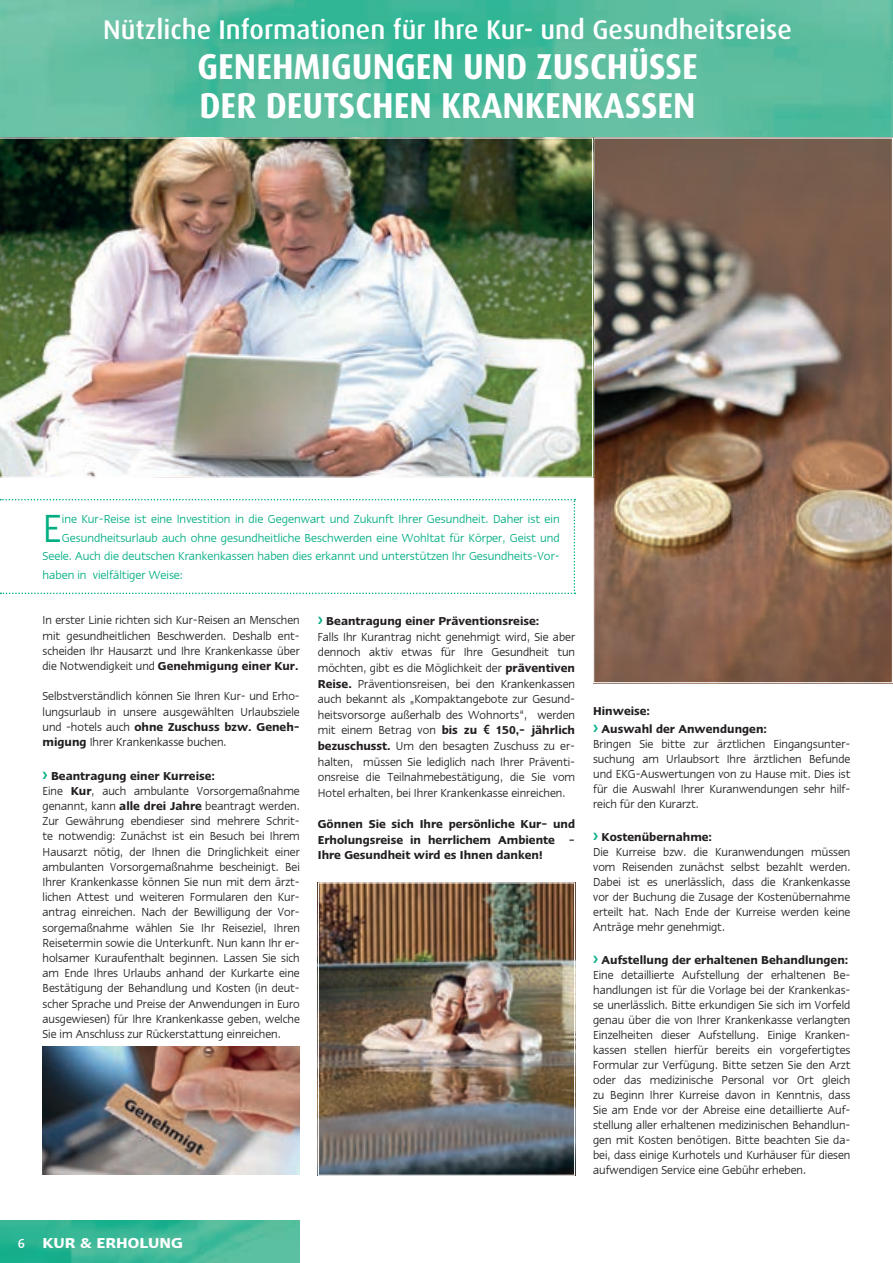
<style>
.page{position:relative;width:893px;height:1263px;background:#fff}
.page>*{position:absolute;margin:0;border:0;box-sizing:border-box;transform-origin:0 0}
.t1{font:44.4px "Linotype Ergo";color:#03ae83;scale:.95 1}
.t2{font:700 36px/39.6px "Dax";color:#fff;scale:.95 1}
.t3{font:500 27px "Dax";color:#fff}
.t4{font:600 16.5px "Linotype Ergo";color:#fff}
.t5{font:13.2px/15px "Linotype Ergo";color:#231f20;text-align:justify;scale:.93 1}
.t6{font:13.2px "Linotype Ergo";color:#03ae83;scale:.95 1}
.t7{font:600 13.2px/15.6px "Linotype Ergo";color:#231f20;text-align:justify;scale:.93 1}
.s1{font-weight:600}
.s2{font-family:"Linotype Euro Font Ato F"}
.s3{font-weight:500;font-size:15px}
</style>
<div class="page">
<img style="left:0;top:1220px;width:300px;height:43px">
<svg style="left:0;top:499px;width:575px;height:95px"></svg>
<img style="left:0;top:0;width:893px;height:137px">
<img style="left:892px;top:63px;width:1px;height:74px">
<img style="left:595px;top:139px;width:296px;height:542px">
<div style="left:593px;top:137px;width:300px;height:546px;border:1px solid #fff"></div>
<img style="left:0;top:137px;width:593px;height:341px">
<img style="left:43px;top:1047px;width:257px;height:127px">
<img style="left:320px;top:884px;width:253px;height:290px">
<div style="left:318px;top:882px;width:257px;height:294px;border:1px solid #fff"></div>
<h3 class="t3" style="left:103px;top:15px;width:690px">Nützliche Informationen für Ihre Kur- und Gesundheitsreise</h3>
<h2 class="t2" style="left:197px;top:47px;width:528px">GENEHMIGUNGEN UND ZUSCHÜSSE<br>DER DEUTSCHEN KRANKENKASSEN</h2>
<h1 class="t1" style="left:43px;top:504px;width:22px">E</h1>
<p class="t6" style="left:62px;top:512px;width:526px">ine Kur-Reise ist eine Investition in die Gegenwart und Zukunft Ihrer Gesundheit. Daher ist ein</p>
<p class="t6" style="left:62px;top:531px;width:526px">Gesundheitsurlaub auch ohne gesundheitliche Beschwerden eine Wohltat für Körper, Geist und</p>
<p class="t6" style="left:43px;top:549px;width:546px">Seele. Auch die deutschen Krankenkassen haben dies erkannt und unterstützen Ihr Gesundheits-Vor-</p>
<p class="t6" style="left:43px;top:568px;width:149px">haben in vielfältiger Weise:</p>
<p class="t5" style="left:43px;top:612px;width:278px">In erster Linie richten sich Kur-Reisen an Menschen mit gesundheitlichen Beschwerden. Deshalb ent&shy;scheiden Ihr Hausarzt und Ihre Krankenkasse über die Notwendigkeit und <span class="s1">genehmigung einer Kur.</span></p>
<p class="t5" style="left:43px;top:689px;width:278px">Selbstverständlich können Sie Ihren Kur- und Erho&shy;lungsurlaub in unsere ausgewählten Urlaubsziele und -hotels auch <span class="s1">ohne Zuschuss bzw. geneh&shy;migung</span> Ihrer Krankenkasse buchen.</p>
<p class="t5" style="left:43px;top:768px;width:278px;text-align:left;text-indent:8px"><span class="s1">beantragung einer Kurreise:<br></span>Eine <span class="s1">Kur</span>, auch ambulante Vorsorgemaßnahme genannt, kann <span class="s1">alle drei Jahre</span> beantragt werden.<br>Zur Gewährung ebendieser sind mehrere Schrit&shy;te notwendig: Zunächst ist ein Besuch bei Ihrem Hausarzt nötig, der Ihnen die Dringlichkeit einer ambulanten Vorsorgemaßnahme bescheinigt. Bei Ihrer Krankenkasse können Sie nun mit dem ärzt&shy;lichen Attest und weiteren Formularen den Kur&shy;antrag einreichen. Nach der Bewilligung der Vor&shy;sorgemaßnahme wählen Sie Ihr Reiseziel, Ihren Reisetermin sowie die Unterkunft. Nun kann Ihr er&shy;holsamer Kuraufenthalt beginnen. Lassen Sie sich am Ende Ihres Urlaubs anhand der Kurkarte eine Bestätigung der Behandlung und Kosten (in deut&shy;scher Sprache und Preise der Anwendungen in Euro ausgewiesen) für Ihre Krankenkasse geben, welche Sie im Anschluss zur Rückerstattung einreichen.</p>
<p class="t7" style="left:326px;top:613px;width:231px">beantragung einer Präventionsreise:</p>
<p class="t5" style="left:318px;top:629px;width:278px;line-height:15.6px">Falls Ihr Kurantrag nicht genehmigt wird, Sie aber dennoch aktiv etwas für Ihre Gesundheit tun möchten, gibt es die Möglichkeit der <span class="s1">präventiven Reise.</span> Präventionsreisen, bei den Krankenkassen auch bekannt als „Kompaktangebote zur Gesund&shy;heitsvorsorge außerhalb des Wohnorts“, werden mit einem Betrag von <span class="s1">bis zu</span> <span class="s2">w</span> <span class="s1">150,- jährlich bezuschusst.</span> Um den besagten Zuschuss zu er&shy;halten, müssen Sie lediglich nach Ihrer Präventi&shy;onsreise die Teilnahmebestätigung, die Sie vom Hotel erhalten, bei Ihrer Krankenkasse einreichen.</p>
<p class="t7" style="left:318px;top:816px;width:278px">gönnen Sie sich Ihre persönliche Kur- und Erholungsreise in herrlichem Ambiente – Ihre gesundheit wird es Ihnen danken!</p>
<p class="t7" style="left:602px;top:702px;width:179px;line-height:18px;text-indent:-8px">Hinweise:<br>Auswahl der Anwendungen:</p>
<p class="t5" style="left:593px;top:736px;width:278px">Bringen Sie bitte zur ärztlichen Eingangsunter&shy;suchung am Urlaubsort Ihre ärztlichen Befunde und EKG-Auswertungen von zu Hause mit. Dies ist für die Auswahl Ihrer Kuranwendungen sehr hilf&shy;reich für den Kurarzt.</p>
<p class="t7" style="left:602px;top:829px;width:120px">Kostenübernahme:</p>
<p class="t5" style="left:593px;top:844px;width:278px">Die Kurreise bzw. die Kuranwendungen müssen vom Reisenden zunächst selbst bezahlt werden.<br>Dabei ist es unerlässlich, dass die Krankenkasse vor der Buchung die Zusage der Kostenübernahme erteilt hat. Nach Ende der Kurreise werden keine Anträge mehr genehmigt.</p>
<p class="t7" style="left:602px;top:952px;width:267px">Aufstellung der erhaltenen behandlungen:</p>
<p class="t5" style="left:593px;top:967px;width:278px">Eine detaillierte Aufstellung der erhaltenen Be&shy;handlungen ist für die Vorlage bei der Krankenkas&shy;se unerlässlich. Bitte erkundigen Sie sich im Vorfeld genau über die von Ihrer Krankenkasse verlangten Einzelheiten dieser Aufstellung. Einige Kranken&shy;kassen stellen hierfür bereits ein vorge fertigtes Formular zur Verfügung. Bitte setzen Sie den Arzt oder das medizinische Personal vor Ort gleich zu Beginn Ihrer Kurreise davon in Kenntnis, dass Sie am Ende vor der Abreise eine detaillierte Auf&shy;stellung aller erhaltenen medizinischen Behandlun&shy;gen mit Kosten benötigen. Bitte beachten Sie da&shy;bei, dass einige Kurhotels und Kurhäuser für diesen aufwendigen Service eine Gebühr erheben.</p>
<p class="t4" style="left:18px;top:1234px;width:167px"><span class="s3">6</span> KUR &amp; ERHoLUng</p>
</div>
